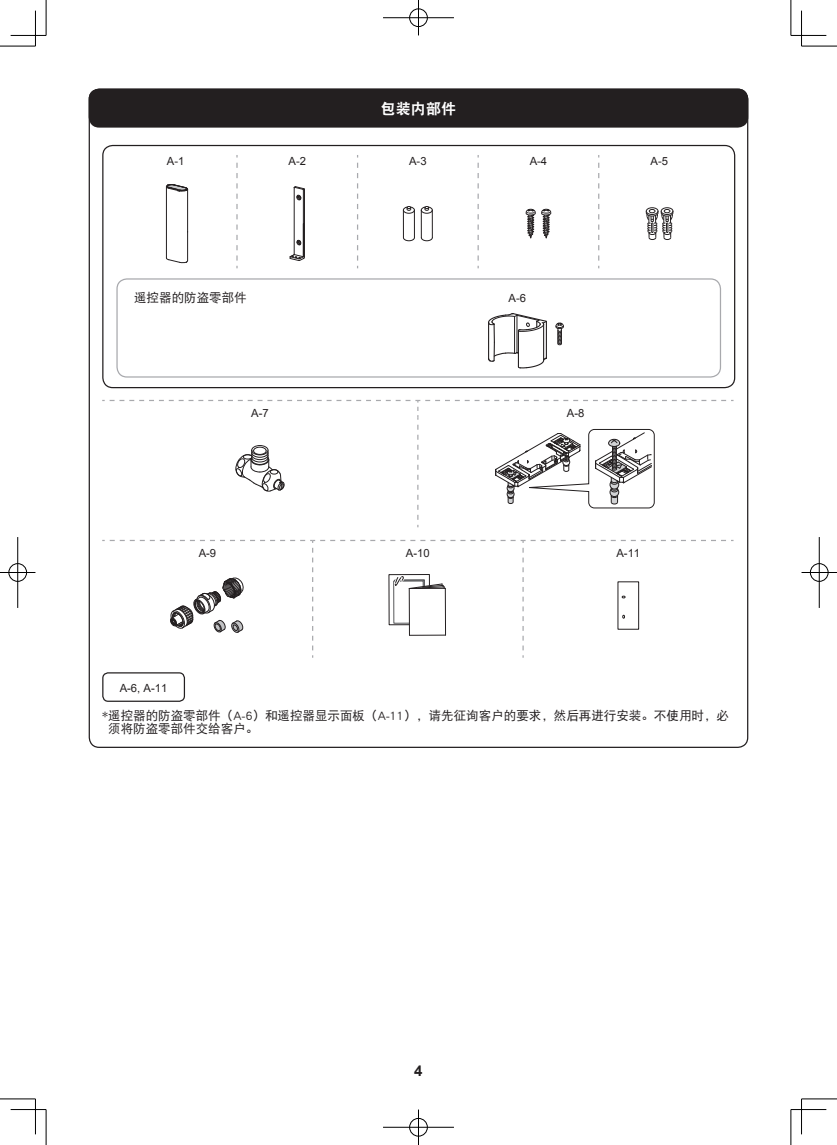
<style>
.page{position:relative;width:837px;height:1145px;background:#fff}
.page>*{position:absolute;margin:0;border:0;box-sizing:border-box;transform-origin:0 0}
.t1{font:15px "DF Hei GB W9";color:#fff}
.t2{font:700 15px "Arial";color:#231f20}
.t3{font:12.5px/13.8px "DF Hei GB W5";color:#231f20}
.t4{font:11.25px "Arial";color:#231f20}
</style>
<div class="page">
<div style="left:89px;top:89px;width:659px;height:39px;background:#231f20;border-radius:11px"></div>
<div style="left:102px;top:145px;width:633px;height:243px;border:1px solid #231f20;border-radius:10px"></div>
<div style="left:116px;top:278px;width:604px;height:99px;border:1px solid #a8a9ad;border-radius:10px"></div>
<svg style="left:236px;top:155px;width:1px;height:113px"></svg>
<svg style="left:357px;top:155px;width:1px;height:113px"></svg>
<svg style="left:477px;top:155px;width:1px;height:113px"></svg>
<svg style="left:598px;top:155px;width:1px;height:113px"></svg>
<svg style="left:555px;top:323px;width:9px;height:22px"></svg>
<svg style="left:488px;top:313px;width:59px;height:56px"></svg>
<hr style="left:303px;top:190px;width:1px;height:66px;background:#231f20">
<svg style="left:296px;top:240px;width:5px;height:5px"></svg>
<svg style="left:289px;top:253px;width:16px;height:8px"></svg>
<svg style="left:293px;top:186px;width:12px;height:14px"></svg>
<hr style="left:293px;top:188px;width:1px;height:66px;background:#231f20">
<hr style="left:304px;top:189px;width:1px;height:68px;background:#231f20">
<svg style="left:402px;top:206px;width:31px;height:36px"></svg>
<svg style="left:645px;top:207px;width:28px;height:33px"></svg>
<hr style="left:187px;top:189px;width:1px;height:43px;background:#231f20">
<hr style="left:166px;top:187px;width:1px;height:71px;background:#231f20">
<svg style="left:165px;top:232px;width:23px;height:31px"></svg>
<svg style="left:165px;top:184px;width:24px;height:7px"></svg>
<svg style="left:525px;top:208px;width:26px;height:31px"></svg>
<div style="left:102px;top:672px;width:83px;height:30px;border:1px solid #231f20;border-radius:5px"></div>
<svg style="left:102px;top:400px;width:631px;height:127px"></svg>
<svg style="left:102px;top:540px;width:631px;height:117px"></svg>
<div style="left:617px;top:581px;width:22px;height:48px;border:1px solid #231f20"></div>
<hr style="left:0;top:46px;width:35px;height:1px;background:#000">
<hr style="left:801px;top:46px;width:35px;height:1px;background:#000">
<hr style="left:0;top:1098px;width:35px;height:1px;background:#000">
<hr style="left:801px;top:1098px;width:35px;height:1px;background:#000">
<hr style="left:46px;top:0;width:1px;height:35px;background:#000">
<hr style="left:46px;top:1109px;width:1px;height:35px;background:#000">
<hr style="left:790px;top:0;width:1px;height:35px;background:#000">
<hr style="left:790px;top:1109px;width:1px;height:35px;background:#000">
<hr style="left:11px;top:35px;width:35px;height:1px;background:#000">
<hr style="left:790px;top:35px;width:36px;height:1px;background:#000">
<hr style="left:11px;top:1109px;width:35px;height:1px;background:#000">
<hr style="left:790px;top:1109px;width:36px;height:1px;background:#000">
<hr style="left:35px;top:11px;width:1px;height:35px;background:#000">
<hr style="left:35px;top:1098px;width:1px;height:36px;background:#000">
<hr style="left:801px;top:11px;width:1px;height:35px;background:#000">
<hr style="left:801px;top:1098px;width:1px;height:36px;background:#000">
<div style="left:408px;top:8px;width:20px;height:19px;border:2px solid #fff;border-radius:50%"></div>
<hr style="left:383px;top:17px;width:71px;height:2px;background:#fff">
<hr style="left:417px;top:0;width:2px;height:35px;background:#fff">
<div style="left:409px;top:9px;width:18px;height:18px;border:1px solid #000;border-radius:50%"></div>
<hr style="left:383px;top:18px;width:71px;height:1px;background:#000">
<hr style="left:418px;top:0;width:1px;height:35px;background:#000">
<div style="left:408px;top:1117px;width:20px;height:20px;border:2px solid #fff;border-radius:50%"></div>
<hr style="left:383px;top:1126px;width:71px;height:2px;background:#fff">
<hr style="left:417px;top:1109px;width:2px;height:35px;background:#fff">
<div style="left:409px;top:1118px;width:18px;height:18px;border:1px solid #000;border-radius:50%"></div>
<hr style="left:383px;top:1127px;width:71px;height:1px;background:#000">
<hr style="left:418px;top:1109px;width:1px;height:35px;background:#000">
<div style="left:8px;top:562px;width:19px;height:20px;border:2px solid #fff;border-radius:50%"></div>
<hr style="left:0;top:571px;width:35px;height:2px;background:#fff">
<hr style="left:17px;top:537px;width:2px;height:71px;background:#fff">
<div style="left:9px;top:563px;width:18px;height:18px;border:1px solid #000;border-radius:50%"></div>
<hr style="left:0;top:572px;width:35px;height:1px;background:#000">
<hr style="left:18px;top:537px;width:1px;height:71px;background:#000">
<div style="left:809px;top:562px;width:19px;height:20px;border:2px solid #fff;border-radius:50%"></div>
<hr style="left:801px;top:571px;width:35px;height:2px;background:#fff">
<div style="left:809px;top:563px;width:19px;height:18px;border:1px solid #000;border-radius:50%"></div>
<hr style="left:801px;top:572px;width:35px;height:1px;background:#000">
<hr style="left:818px;top:537px;width:1px;height:71px;background:#000">
<p class="t1" style="left:381px;top:100px;width:76px">包装内部件</p>
<p class="t4" style="left:167px;top:153px;width:19px">A-1</p>
<p class="t4" style="left:288px;top:153px;width:19px">A-2</p>
<p class="t4" style="left:409px;top:153px;width:19px">A-3</p>
<p class="t4" style="left:529px;top:153px;width:19px">A-4</p>
<p class="t4" style="left:650px;top:153px;width:19px">A-5</p>
<p class="t3" style="left:134px;top:290px;width:114px">遥控器的防盗零部件</p>
<p class="t4" style="left:508px;top:291px;width:19px">A-6</p>
<p class="t4" style="left:251px;top:405px;width:19px">A-7</p>
<p class="t4" style="left:566px;top:405px;width:19px">A-8</p>
<p class="t4" style="left:198px;top:545px;width:19px">A-9</p>
<p class="t4" style="left:406px;top:545px;width:25px">A-10</p>
<p class="t4" style="left:616px;top:545px;width:25px">A-11</p>
<p class="t4" style="left:120px;top:680px;width:49px">A-6, A-11</p>
<p class="t3" style="left:108px;top:708px;width:622px;text-indent:-6px">*遥控器的防盗零部件（A-6）和遥控器显示面板（A-11），请先征询客户的要求，然后再进行安装。不使用时，必须将防盗零部件交给客户。</p>
<p class="t2" style="left:414px;top:1060px;width:10px">4</p>
</div>
